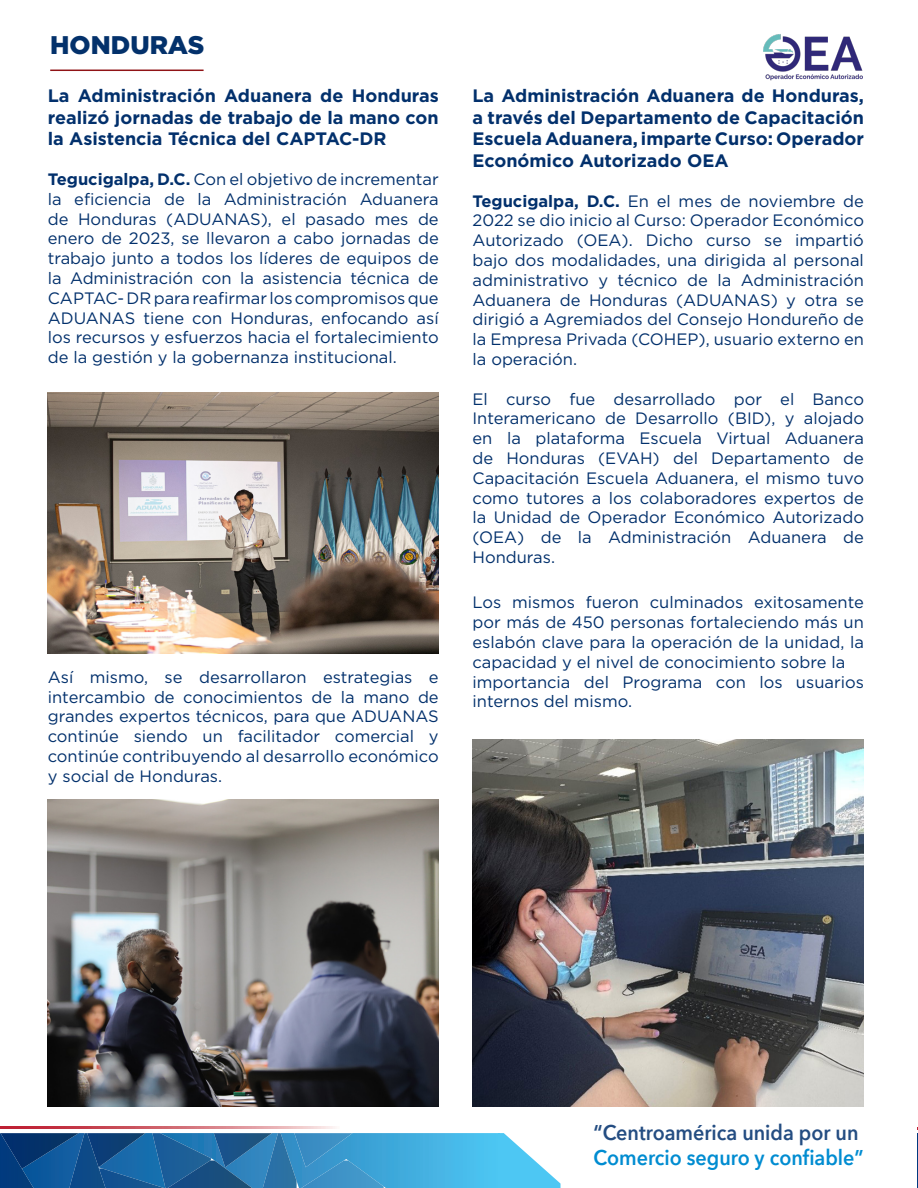
<style>
.page{position:relative;width:918px;height:1188px;background:#fff}
.page>*{position:absolute;margin:0;border:0;box-sizing:border-box;transform-origin:0 0}
.t1{font:900 25.5px "Gotham";color:#03316b}
.t2{font:600 21.3px "Avenir Next";color:#008cd1;scale:.92 1}
.t3{font:600 21.3px "Avenir Next";color:#244d82;scale:.92 1}
.CUERPO{font:700 18px/21.6px "Gotham";color:#02306c;text-align:justify}
.CUERPO-2{font:16.5px/19.8px "Gotham";color:#02306c;text-align:justify}
.s1{font-weight:700}
</style>
<div class="page">
<img style="left:47px;top:800px;width:392px;height:307px">
<img style="left:472px;top:740px;width:392px;height:367px">
<svg style="left:34px;top:1133px;width:527px;height:55px;background:#58b7e3"></svg>
<img style="left:0;top:1133px;width:34px;height:55px">
<img style="left:1px;top:1133px;width:68px;height:36px">
<img style="left:69px;top:1133px;width:36px;height:55px">
<img style="left:263px;top:1133px;width:34px;height:55px">
<img style="left:87px;top:1133px;width:58px;height:34px">
<img style="left:214px;top:1133px;width:58px;height:34px">
<img style="left:294px;top:1133px;width:58px;height:34px">
<img style="left:99px;top:1168px;width:53px;height:20px">
<img style="left:152px;top:1133px;width:59px;height:55px">
<img style="left:168px;top:1161px;width:84px;height:27px">
<img style="left:301px;top:1161px;width:83px;height:27px">
<svg style="left:0;top:1127px;width:335px;height:2px"></svg>
<img style="left:917px;top:1134px;width:1px;height:54px">
<hr style="left:50px;top:70px;width:154px;height:1px;background:#901316">
<img style="left:763px;top:34px;width:100px;height:47px">
<img style="left:47px;top:393px;width:392px;height:260px">
<p class="t1" style="left:50px;top:31px;width:156px">HONDURAS</p>
<p class="CUERPO" style="left:48px;top:85px;width:393px">La Administración Aduanera de Honduras realizó jornadas de trabajo de la mano con la Asistencia Técnica del CAPTAC-DR</p>
<p class="CUERPO-2" style="left:48px;top:169px;width:392px"><span class="s1">Tegucigalpa, D.C.</span> Con el objetivo de incrementar la eficiencia de la Administración Aduanera de Honduras (ADUANAS), el pasado mes de enero de 2023, se llevaron a cabo jornadas de trabajo junto a todos los líderes de equipos de la Administración con la asistencia técnica de CAPTAC- DR para reafirmar los compromisos que ADUANAS tiene con Honduras, enfocando así los recursos y esfuerzos hacia el fortalecimiento de la gestión y la gobernanza institucional.</p>
<p class="CUERPO-2" style="left:48px;top:667px;width:392px">Así mismo, se desarrollaron estrategias e intercambio de conocimientos de la mano de grandes expertos técnicos, para que ADUANAS continúe siendo un facilitador comercial y continúe contribuyendo al desarrollo económico y social de Honduras.</p>
<p class="CUERPO" style="left:472px;top:85px;width:393px">La Administración Aduanera de Honduras, a través del Departamento de Capacitación Escuela Aduanera, imparte Curso: Operador Económico Autorizado OEA</p>
<p class="CUERPO-2" style="left:472px;top:190px;width:393px"><span class="s1">Tegucigalpa, D.C.</span> En el mes de noviembre de 2022 se dio inicio al Curso: Operador Económico Autorizado (OEA). Dicho curso se impartió bajo dos modalidades, una dirigida al personal administrativo y técnico de la Administración Aduanera de Honduras (ADUANAS) y otra se dirigió a Agremiados del Consejo Hondureño de la Empresa Privada (COHEP), usuario externo en la operación.</p>
<p class="CUERPO-2" style="left:472px;top:388px;width:393px">El curso fue desarrollado por el Banco Interamericano de Desarrollo (BID), y alojado en la plataforma Escuela Virtual Aduanera de Honduras (EVAH) del Departamento de Capacitación Escuela Aduanera, el mismo tuvo como tutores a los colaboradores expertos de la Unidad de Operador Económico Autorizado (OEA) de la Administración Aduanera de Honduras.</p>
<p class="CUERPO-2" style="left:472px;top:592px;width:393px">Los mismos fueron culminados exitosamente por más de 450 personas fortaleciendo más un eslabón clave para la operación de la unidad, la capacidad y el nivel de conocimiento sobre la</p>
<p class="CUERPO-2" style="left:472px;top:671px;width:393px">importancia del Programa con los usuarios internos del mismo.</p>
<p class="t3" style="left:594px;top:1114px;width:289px">“Centroamérica unida por un</p>
<p class="t2" style="left:594px;top:1139px;width:295px">Comercio seguro y confiable”</p>
</div>
